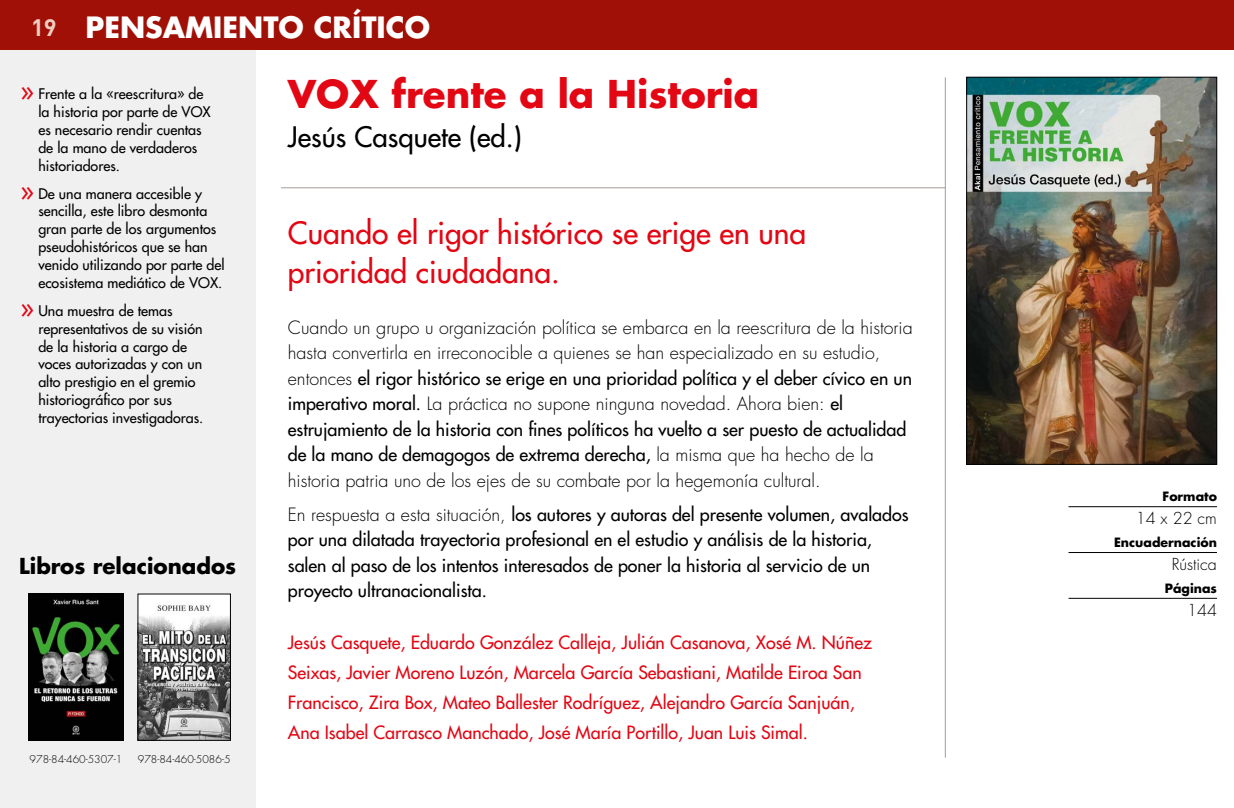
<style>
.page{position:relative;width:1234px;height:808px;background:#fff}
.page>*{position:absolute;margin:0;border:0;box-sizing:border-box;transform-origin:0 0}
.t1{font:700 37.35px "Futura Std";color:#e30613}
.t2{font:500 30px/39px "Futura Std";color:#e30613}
.t3{font:700 28.5px "Futura Std";color:#fff}
.t4{font:500 27.45px "Futura Std";color:#000}
.t5{font:700 21.45px "Futura Std";color:#000}
.t6{font:300 17.85px/25.5px "Futura Std";color:#000}
.t7{font:500 17.85px/30px "Futura Std";color:#e30613}
.t8{font:500 17.85px/25.5px "Futura Std";color:#000}
.t9{font:300 16.05px "Futura Std";color:#000}
.t10{font:500 14.25px/17.9px "Futura Std";color:#000}
.t11{font:700 12.45px "Futura Std";color:#000}
.t12{font:300 10.5px "Futura Std";color:#000}
.s1{font-family:"DIN Pro";font-size:23.55px;color:#eecec0}
.s2{font-size:26.7px;color:#e30613}
.s3{font-weight:500}
.s4{font-weight:300}
</style>
<div class="page">
<hr style="left:1068px;top:506px;width:148px;height:1px;background:#000">
<hr style="left:1068px;top:552px;width:148px;height:1px;background:#000">
<hr style="left:1068px;top:598px;width:148px;height:1px;background:#000">
<img style="left:968px;top:79px;width:246px;height:383px">
<div style="left:966px;top:77px;width:250px;height:387px;border:1px solid #000"></div>
<div style="left:0;top:49px;width:256px;height:759px;background:#f0f0f0"></div>
<hr style="left:281px;top:187px;width:664px;height:1px;background:#a59c99">
<hr style="left:944px;top:77px;width:1px;height:681px;background:#a59c99">
<div style="left:0;top:0;width:1233px;height:49px;background:#a11007"></div>
<img style="left:31px;top:596px;width:90px;height:142px">
<div style="left:29px;top:594px;width:94px;height:146px;border:1px solid #000"></div>
<img style="left:140px;top:596px;width:88px;height:142px">
<h3 class="t3" style="left:31px;top:9px;width:400px"><span class="s1">19</span> PENSAMIENTO CRÍTICO</h3>
<p class="t10" style="left:38px;top:85px;width:174px;text-indent:-18px"><span class="s2">»</span> Frente a la «reescritura» de la historia por parte de VOX es necesario rendir cuentas de la mano de verdaderos historiadores.</p>
<p class="t10" style="left:38px;top:185px;width:188px;text-indent:-18px"><span class="s2">»</span> De una manera accesible y sencilla, este libro desmonta gran parte de los argumentos pseudohistóricos que se han venido utilizando por parte del ecosistema mediático de VOX.</p>
<p class="t10" style="left:38px;top:302px;width:166px;text-indent:-18px"><span class="s2">»</span> Una muestra de temas representativos de su visión de la historia a cargo de voces autorizadas y con un alto prestigio en el gremio historiográfico por sus trayectorias investigadoras.</p>
<p class="t5" style="left:19px;top:551px;width:218px">Libros relacionados</p>
<p class="t12" style="left:30px;top:753px;width:94px">978-84-460-5307-1</p>
<p class="t12" style="left:138px;top:753px;width:94px">978-84-460-5086-5</p>
<h1 class="t1" style="left:288px;top:69px;width:473px">VOX frente a la Historia</h1>
<h3 class="t4" style="left:288px;top:119px;width:235px">Jesús Casquete (ed.)</h3>
<h2 class="t2" style="left:288px;top:214px;width:520px">Cuando el rigor histórico se erige en una prioridad ciudadana.</h2>
<p class="t6" style="left:288px;top:315px;width:626px">Cuando un grupo u organización política se embarca en la reescritura de la historia hasta convertirla en irreconocible a quienes se han especializado en su estudio, entonces <span class="s3">el rigor histórico se erige en una prioridad política y el deber cívico en un imperativo moral.</span> La práctica no supone ninguna novedad. Ahora bien: <span class="s3">el estrujamiento de la historia con fines políticos ha vuelto a ser puesto de actualidad de la mano de demagogos de extrema derecha,</span> la misma que ha hecho de la historia patria uno de los ejes de su combate por la hegemonía cultural.</p>
<p class="t8" style="left:288px;top:501px;width:622px"><span class="s4">En respuesta a esta situación,</span> los autores y autoras del presente volumen, avalados por una dilatada trayectoria profesional en el estudio y análisis de la historia, salen al paso de los intentos interesados de poner la historia al servicio de un proyecto ultranacionalista.</p>
<p class="t7" style="left:288px;top:627px;width:585px">Jesús Casquete, Eduardo González Calleja, Julián Casanova, Xosé M. Núñez Seixas, Javier Moreno Luzón, Marcela García Sebastiani, Matilde Eiroa San Francisco, Zira Box, Mateo Ballester Rodríguez, Alejandro García Sanjuán, Ana Isabel Carrasco Manchado, José María Portillo, Juan Luis Simal.</p>
<p class="t11" style="left:1162px;top:488px;width:56px">Formato</p>
<p class="t9" style="left:1135px;top:509px;width:83px">14 x 22 cm</p>
<p class="t11" style="left:1113px;top:534px;width:104px">Encuadernación</p>
<p class="t9" style="left:1171px;top:554px;width:47px">Rústica</p>
<p class="t11" style="left:1164px;top:580px;width:54px">Páginas</p>
<p class="t9" style="left:1186px;top:600px;width:31px">144</p>
</div>
